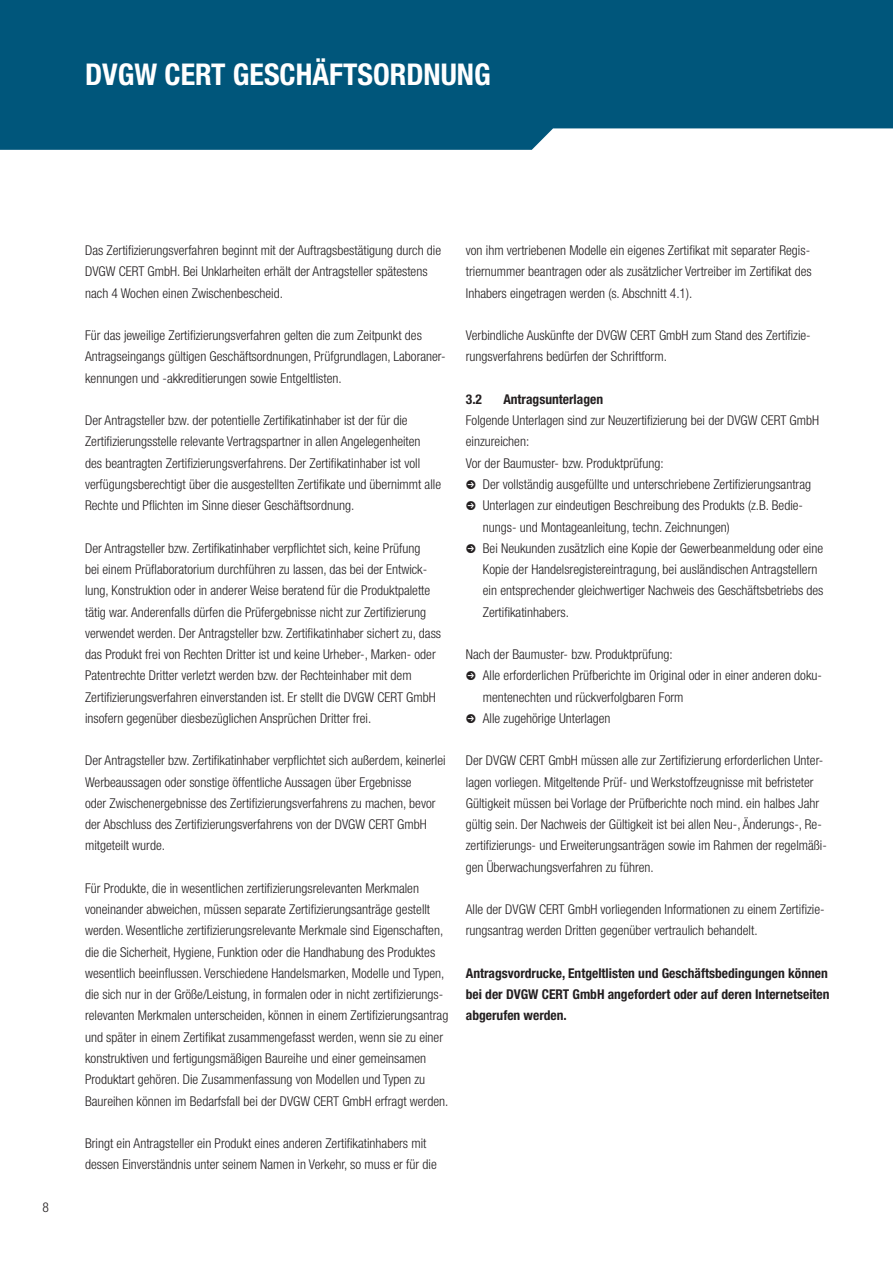
<style>
.page{position:relative;width:893px;height:1263px;background:#fff}
.page>*{position:absolute;margin:0;border:0;box-sizing:border-box;transform-origin:0 0}
.t1{font:700 condensed 30px "Helvetica Neue LT Pro";color:#fff}
.t2{font:300 condensed 13.5px/21.3px "Helvetica Neue LT Pro";color:#231f20}
.t3{font:700 condensed 13.5px/21.3px "Helvetica Neue LT Pro";color:#231f20}
</style>
<div class="page">
<div style="left:0;top:0;width:892px;height:150px;background:#00567b"></div>
<h1 class="t1" style="left:85px;top:64px;width:407px">DVGW CERT GESCHÄFTSORDNUNG</h1>
<p class="t2" style="left:43px;top:1198px;width:8px">8</p>
<p class="t2" style="left:85px;top:241px;width:357px">Das Zertifizierungsverfahren beginnt mit der Auftragsbestätigung durch die<br>DVGW CERT GmbH. Bei Unklarheiten erhält der Antragsteller spätestens nach 4 Wochen einen Zwischenbescheid.</p>
<p class="t2" style="left:85px;top:326px;width:362px">Für das jeweilige Zertifizierungsverfahren gelten die zum Zeitpunkt des<br>Antragseingangs gültigen Geschäftsordnungen, Prüfgrundlagen, Laboraner&shy;kennungen und -akkreditierungen sowie Entgeltlisten.</p>
<p class="t2" style="left:85px;top:411px;width:357px">Der Antragsteller bzw. der potentielle Zertifikatinhaber ist der für die Zertifizierungsstelle relevante Vertragspartner in allen Angelegenheiten<br>des beantragten Zertifizierungsverfahrens. Der Zertifikatinhaber ist voll verfügungsberechtigt über die ausgestellten Zertifikate und übernimmt alle Rechte und Pflichten im Sinne dieser Geschäftsordnung.</p>
<p class="t2" style="left:85px;top:539px;width:357px">Der Antragsteller bzw. Zertifikatinhaber verpflichtet sich, keine Prüfung<br>bei einem Prüflaboratorium durchführen zu lassen, das bei der Entwick&shy;lung, Konstruktion oder in anderer Weise beratend für die Produktpalette tätig war. Anderenfalls dürfen die Prüfergebnisse nicht zur Zertifizierung verwendet werden. Der Antragsteller bzw. Zertifikatinhaber sichert zu, dass das Produkt frei von Rechten Dritter ist und keine Urheber-, Marken- oder Patentrechte Dritter verletzt werden bzw. der Rechteinhaber mit dem Zertifizierungsverfahren einverstanden ist. Er stellt die DVGW CERT GmbH insofern gegenüber diesbezüglichen Ansprüchen Dritter frei.</p>
<p class="t2" style="left:85px;top:752px;width:362px">Der Antragsteller bzw. Zertifikatinhaber verpflichtet sich außerdem, keinerlei Werbeaussagen oder sonstige öffentliche Aussagen über Ergebnisse<br>oder Zwischenergebnisse des Zertifizierungsverfahrens zu machen, bevor der Abschluss des Zertifizierungsverfahrens von der DVGW CERT GmbH mitgeteilt wurde.</p>
<p class="t2" style="left:85px;top:879px;width:365px">Für Produkte, die in wesentlichen zertifizierungsrelevanten Merkmalen voneinander abweichen, müssen separate Zertifizierungsanträge gestellt werden. Wesentliche zertifizierungsrelevante Merkmale sind Eigenschaften, die die Sicherheit, Hygiene, Funktion oder die Handhabung des Produktes wesentlich beeinflussen. Verschiedene Handelsmarken, Modelle und Typen, die sich nur in der Größe/Leistung, in formalen oder in nicht zertifizierungs&shy;relevanten Merkmalen unterscheiden, können in einem Zertifizierungsantrag und später in einem Zertifikat zusammengefasst werden, wenn sie zu einer konstruktiven und fertigungsmäßigen Baureihe und einer gemeinsamen Produktart gehören. Die Zusammenfassung von Modellen und Typen zu Baureihen können im Bedarfsfall bei der DVGW CERT GmbH erfragt werden.</p>
<p class="t2" style="left:85px;top:1134px;width:353px">Bringt ein Antragsteller ein Produkt eines anderen Zertifikatinhabers mit dessen Einverständnis unter seinem Namen in Verkehr, so muss er für die</p>
<p class="t2" style="left:466px;top:241px;width:347px;text-align:justify">von ihm vertriebenen Modelle ein eigenes Zertifikat mit separater Regis&shy;triernummer beantragen oder als zusätzlicher Vertreiber im Zertifikat des Inhabers eingetragen werden (s. Abschnitt 4.1).</p>
<p class="t2" style="left:466px;top:326px;width:346px">Verbindliche Auskünfte der DVGW CERT GmbH zum Stand des Zertifizie&shy;rungsverfahrens bedürfen der Schriftform.</p>
<p class="t3" style="left:466px;top:390px;width:18px">3.2</p>
<p class="t3" style="left:503px;top:390px;width:101px">Antragsunterlagen</p>
<p class="t2" style="left:466px;top:411px;width:355px">Folgende Unterlagen sind zur Neuzertifizierung bei der DVGW CERT GmbH einzureichen:<br>Vor der Baumuster- bzw. Produktprüfung:</p>
<p class="t2" style="left:483px;top:475px;width:342px">Der vollständig ausgefüllte und unterschriebene Zertifizierungsantrag Unterlagen zur eindeutigen Beschreibung des Produkts (z.B. Bedie&shy;nungs- und Montageanleitung, techn. Zeichnungen)<br>Bei Neukunden zusätzlich eine Kopie der Gewerbeanmeldung oder eine Kopie der Handelsregistereintragung, bei ausländischen Antragstellern ein entsprechender gleichwertiger Nachweis des Geschäftsbetriebs des Zertifikatinhabers.</p>
<p class="t2" style="left:483px;top:645px;width:341px;text-indent:-17px">Nach der Baumuster- bzw. Produktprüfung:<br>Alle erforderlichen Prüfberichte im Original oder in einer anderen doku&shy;mentenechten und rückverfolgbaren Form<br>Alle zugehörige Unterlagen</p>
<p class="t2" style="left:466px;top:752px;width:362px">Der DVGW CERT GmbH müssen alle zur Zertifizierung erforderlichen Unter&shy;lagen vorliegen. Mitgeltende Prüf- und Werkstoffzeugnisse mit befristeter Gültigkeit müssen bei Vorlage der Prüfberichte noch mind. ein halbes Jahr gültig sein. Der Nachweis der Gültigkeit ist bei allen Neu-, Änderungs-, Re&shy;zertifizierungs- und Erweiterungsanträgen sowie im Rahmen der regelmäßi&shy;gen Überwachungsverfahren zu führen.</p>
<p class="t2" style="left:466px;top:900px;width:360px">Alle der DVGW CERT GmbH vorliegenden Informationen zu einem Zertifizie&shy;rungsantrag werden Dritten gegenüber vertraulich behandelt.</p>
<p class="t3" style="left:466px;top:964px;width:365px">Antragsvordrucke, Entgeltlisten und Geschäftsbedingungen können bei der DVGW CERT GmbH angefordert oder auf deren Internetseiten abgerufen werden.</p>
</div>
